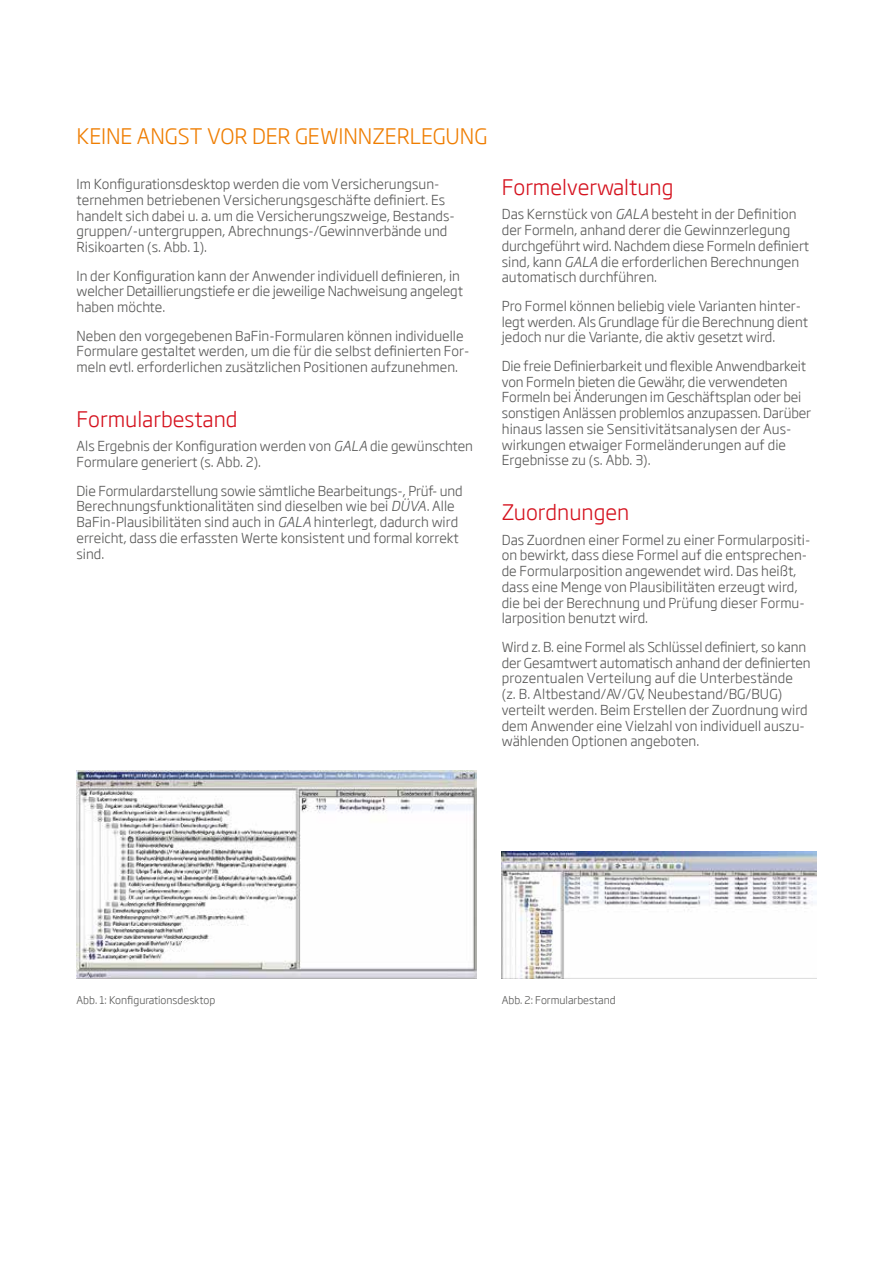
<style>
.page{position:relative;width:893px;height:1263px;background:#fff}
.page>*{position:absolute;margin:0;border:0;box-sizing:border-box;transform-origin:0 0}
.t1{font:300 21px "Soho Gothic Pro";color:#d5121e}
.t2{font:300 21px "Soho Gothic Pro";letter-spacing:-.005em;color:#ef7d00}
.t3{font:300 13.5px/15.8px "Soho Gothic Pro";color:#575756}
.t4{font:300 10.5px "Soho Gothic Pro";color:#575756}
.s1{font-style:italic}
</style>
<div class="page">
<img style="left:77px;top:770px;width:399px;height:208px">
<img style="left:502px;top:852px;width:314px;height:126px">
<h1 class="t2" style="left:77px;top:120px;width:412px">KEINE ANGST VOR DER GEWINNZERLEGUNG</h1>
<p class="t3" style="left:77px;top:175px;width:380px">Im Konfigurationsdesktop werden die vom Versicherungsun&shy;ternehmen betriebenen Versicherungsgeschäfte definiert. Es handelt sich dabei u. a. um die Versicherungszweige, Bestands&shy;gruppen/-untergruppen, Abrechnungs-/Gewinnverbände und Risikoarten (s. Abb. 1).</p>
<p class="t3" style="left:77px;top:267px;width:388px">In der Konfiguration kann der Anwender individuell definieren, in welcher Detaillierungstiefe er die jeweilige Nachweisung angelegt haben möchte.</p>
<p class="t3" style="left:77px;top:327px;width:394px">Neben den vorgegebenen BaFin-Formularen können individuelle<br>Formulare gestaltet werden, um die für die selbst definierten For&shy;meln evtl. erforderlichen zusätzlichen Positionen aufzunehmen.</p>
<h1 class="t1" style="left:77px;top:403px;width:163px">Formularbestand</h1>
<p class="t3" style="left:77px;top:438px;width:398px">Als Ergebnis der Konfiguration werden von <span class="s1">GALA</span> die gewünschten<br>Formulare generiert (s. Abb. 2).</p>
<p class="t3" style="left:77px;top:482px;width:388px">Die Formulardarstellung sowie sämtliche Bearbeitungs-, Prüf- und Berechnungsfunktionalitäten sind dieselben wie bei <span class="s1">DÜVA</span>. Alle BaFin-Plausibilitäten sind auch in <span class="s1">GALA</span> hinterlegt, dadurch wird erreicht, dass die erfassten Werte konsistent und formal korrekt sind.</p>
<h1 class="t1" style="left:502px;top:171px;width:173px">Formelverwaltung</h1>
<p class="t3" style="left:502px;top:206px;width:309px">Das Kernstück von <span class="s1">GALA</span> besteht in der Definition der Formeln, anhand derer die Gewinnzerlegung durchgeführt wird. Nachdem diese Formeln definiert sind, kann <span class="s1">GALA</span> die erforderlichen Berechnungen automatisch durchführen.</p>
<p class="t3" style="left:502px;top:297px;width:308px">Pro Formel können beliebig viele Varianten hinter&shy;legt werden. Als Grundlage für die Berechnung dient jedoch nur die Variante, die aktiv gesetzt wird.</p>
<p class="t3" style="left:502px;top:357px;width:311px">Die freie Definierbarkeit und flexible Anwendbarkeit von Formeln bieten die Gewähr, die verwendeten Formeln bei Änderungen im Geschäftsplan oder bei sonstigen Anlässen problemlos anzupassen. Darüber hinaus lassen sie Sensitivitätsanalysen der Aus&shy;wirkungen etwaiger Formeländerungen auf die Ergebnisse zu (s. Abb. 3).</p>
<h1 class="t1" style="left:502px;top:496px;width:129px">Zuordnungen</h1>
<p class="t3" style="left:502px;top:531px;width:310px">Das Zuordnen einer Formel zu einer Formularpositi&shy;on bewirkt, dass diese Formel auf die entsprechen&shy;de Formularposition angewendet wird. Das heißt, dass eine Menge von Plausibilitäten erzeugt wird, die bei der Berechnung und Prüfung dieser Formu&shy;larposition benutzt wird.</p>
<p class="t3" style="left:502px;top:638px;width:310px">Wird z. B. eine Formel als Schlüssel definiert, so kann der Gesamtwert automatisch anhand der definierten prozentualen Verteilung auf die Unterbestände<br>(z. B. Altbestand/AV/GV, Neubestand/BG/BUG) verteilt werden. Beim Erstellen der Zuordnung wird dem Anwender eine Vielzahl von individuell auszu&shy;wählenden Optionen angeboten.</p>
<p class="t4" style="left:77px;top:991px;width:140px">Abb. 1: Konfigurationsdesktop</p>
<p class="t4" style="left:502px;top:991px;width:115px">Abb. 2: Formularbestand</p>
</div>
